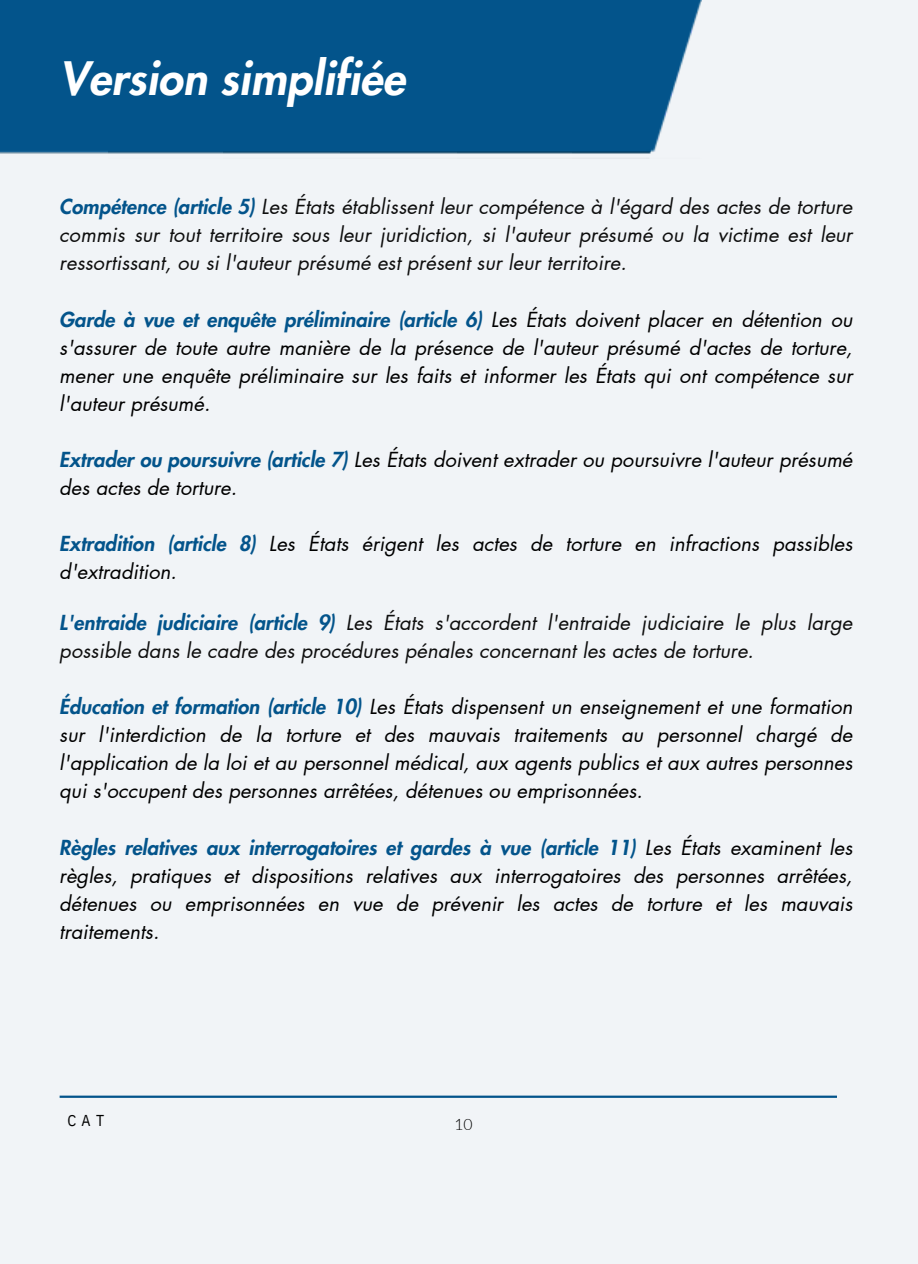
<style>
.page{position:relative;width:918px;height:1264px;background:#fff}
.page>*{position:absolute;margin:0;border:0;box-sizing:border-box;transform-origin:0 0}
.t1{font:italic 800 45px "Futura LT Pro";letter-spacing:.005em;color:#fff}
.t2{font:italic 20.25px/28.2px "Futura LT Pro";color:#000;text-align:justify}
.t3{font:italic 20.25px/28.2px "Futura LT Pro";color:#0e0e0e;text-align:justify}
.t4{font:15.75px "IBM Plex Sans Cond";color:#000}
.t5{font:300 15.75px "Lato";color:#000}
.s1{font-weight:800;color:#03548b}
</style>
<div class="page">
<div style="left:0;top:0;width:918px;height:1263px;background:#f1f4f7"></div>
<hr style="left:60px;top:1095px;width:777px;height:2px;background:#03548b">
<div style="left:0;top:0;width:108px;height:153px;background:#03548b"></div>
<div style="left:108px;top:0;width:116px;height:154px;background:#03548b"></div>
<div style="left:224px;top:0;width:117px;height:154px;background:#03548b"></div>
<div style="left:341px;top:0;width:117px;height:154px;background:#03548b"></div>
<div style="left:458px;top:0;width:115px;height:154px;background:#03548b"></div>
<div style="left:573px;top:0;width:74px;height:159px;background:#03548b"></div>
<img style="left:647px;top:0;width:55px;height:159px">
<p class="t1" style="left:60px;top:58px;width:347px">Version simplifiée</p>
<p class="t3" style="left:59px;top:193px;width:795px"><span class="s1">Compétence (article 5)</span> Les États établissent leur compétence à l'égard des actes de torture commis sur tout territoire sous leur juridiction, si l'auteur présumé ou la victime est leur ressortissant, ou si l'auteur présumé est présent sur leur territoire.</p>
<p class="t2" style="left:59px;top:306px;width:795px"><span class="s1">Garde à vue et enquête préliminaire (article 6)</span> Les États doivent placer en détention ou s'assurer de toute autre manière de la présence de l'auteur présumé d'actes de torture, mener une enquête préliminaire sur les faits et informer les États qui ont compétence sur l'auteur présumé.</p>
<h2 class="t2" style="left:59px;top:446px;width:795px"><span class="s1">Extrader ou poursuivre (article 7)</span> Les États doivent extrader ou poursuivre l'auteur présumé des actes de torture.</h2>
<h2 class="t2" style="left:59px;top:530px;width:795px"><span class="s1">Extradition (article 8)</span> Les États érigent les actes de torture en infractions passibles d'extradition.</h2>
<h2 class="t3" style="left:59px;top:609px;width:795px"><span class="s1">L'entraide judiciaire (article 9)</span> Les États s'accordent l'entraide judiciaire le plus large possible dans le cadre des procédures pénales concernant les actes de torture.</h2>
<h2 class="t2" style="left:59px;top:693px;width:795px"><span class="s1">Éducation et formation (article 10)</span> Les États dispensent un enseignement et une formation sur l'interdiction de la torture et des mauvais traitements au personnel chargé de l'application de la loi et au personnel médical, aux agents publics et aux autres personnes qui s'occupent des personnes arrêtées, détenues ou emprisonnées.</h2>
<h2 class="t2" style="left:59px;top:834px;width:795px"><span class="s1">Règles relatives aux interrogatoires et gardes à vue (article 11)</span> Les États examinent les règles, pratiques et dispositions relatives aux interrogatoires des personnes arrêtées, détenues ou emprisonnées en vue de prévenir les actes de torture et les mauvais traitements.</h2>
<h2 class="t4" style="left:68px;top:1110px;width:38px">CAT</h2>
<h2 class="t5" style="left:454px;top:1114px;width:20px">10</h2>
</div>
